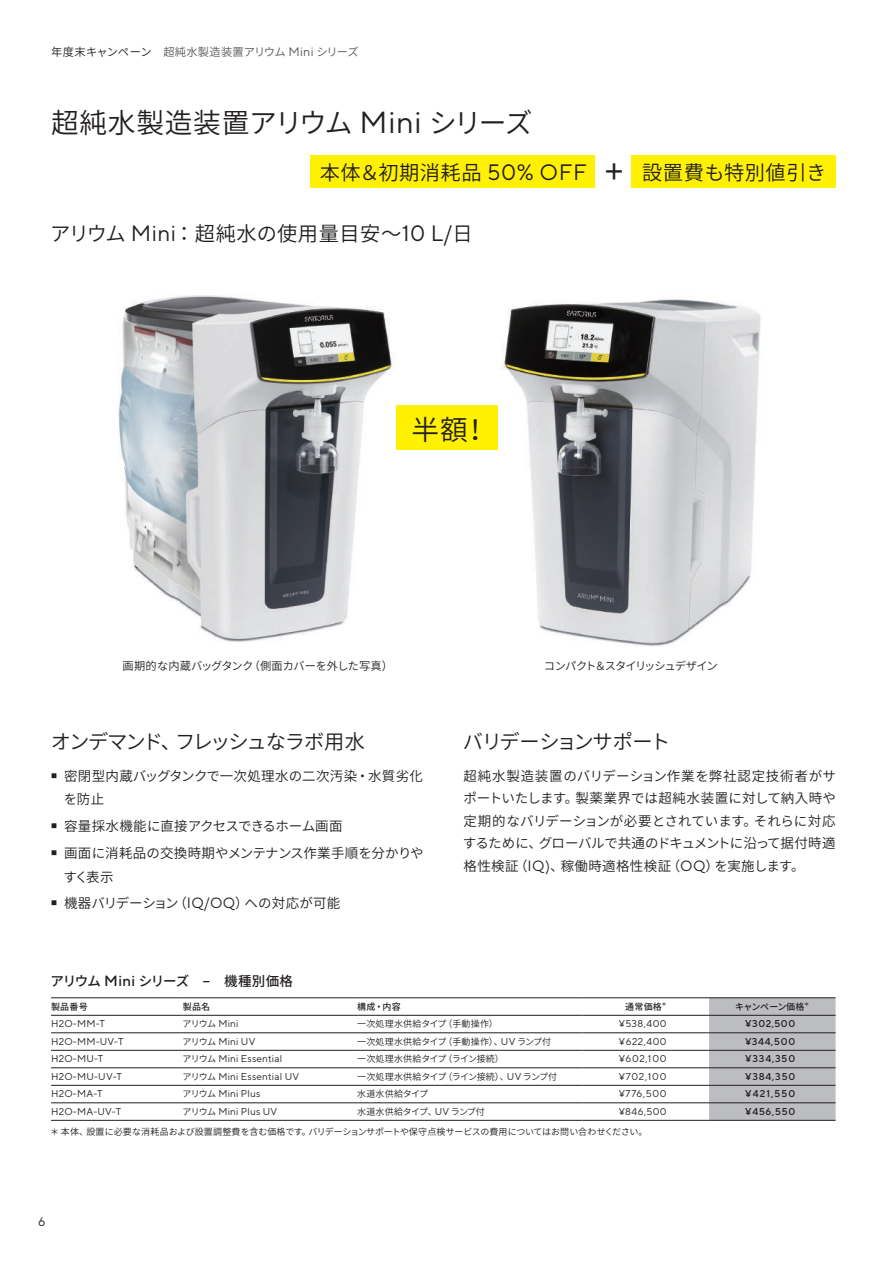
<style>
.page{position:relative;width:893px;height:1263px;background:#fff}
.page>*{position:absolute;margin:0;border:0;box-sizing:border-box;transform-origin:0 0}
.t1{font:600 27.75px "Noto Sans CJ Kjp";letter-spacing:.005em;color:#231f20}
.t2{font:600 20.25px "Noto Sans CJ Kjp";letter-spacing:.025em;color:#231f20}
.t3{font:600 20.25px "Noto Sans CJ Kjp";letter-spacing:-.075em;color:#231f20}
.t4{font:600 20.25px "Noto Sans CJ Kjp";letter-spacing:-.06em;color:#231f20}
.t5{font:600 13.5px/22.5px "Noto Sans CJ Kjp";letter-spacing:.005em;color:#231f20}
.t6{font:600 13.5px/23.2px "Noto Sans CJ Kjp";letter-spacing:.025em;color:#231f20}
.t7{font:500 13.5px "Noto Sans CJ Kjp";letter-spacing:-.07em;color:#231f20}
.t8{font:12.3px "TT Norms Pro";color:#231f20}
.t9{font:600 11.25px "Noto Sans CJ Kjp";letter-spacing:.005em;color:#57585a}
.t10{font:600 11.25px "Noto Sans CJ Kjp";letter-spacing:-.005em;color:#231f20}
.t11{font:600 11.25px "Noto Sans CJ Kjp";letter-spacing:-.085em;color:#231f20}
.t12{font:9.9px "TT Norms Pro";letter-spacing:.025em;color:#231f20}
.t13{font:500 9.9px "TT Norms Pro";letter-spacing:.08em;color:#231f20}
.t14{font:600 9px "Noto Sans CJ Kjp";letter-spacing:.005em;color:#231f20}
.t15{font:600 9px "Noto Sans CJ Kjp";letter-spacing:.025em;color:#231f20}
.t16{font:500 9px "Noto Sans CJ Kjp";letter-spacing:.025em;color:#231f20}
.t17{font:500 9px "Noto Sans CJ Kjp";letter-spacing:-.03em;color:#231f20}
.t18{font:500 5.25px "Noto Sans CJ Kjp";color:#231f20}
.s1{color:#231f20}
.s2{font-family:"TT Norms Pro";font-weight:400;font-size:12.3px}
.s3{font-family:"TT Norms Pro";font-weight:400;font-size:30.6px}
.s4{font-family:"TT Norms Pro";font-weight:400;font-size:22.35px}
.s5{font-family:"TT Norms Pro";font-weight:400;font-size:36.3px}
.s6{font-family:"TT Norms Pro";font-weight:400;font-size:14.85px}
.s7{font-family:"TT Norms Pro";font-size:14.85px}
.s8{font-family:"TT Norms Pro";font-weight:400;font-size:9.9px}
.s9{font-family:"Noto Sans CJ Kjp";font-weight:600;font-size:9px}
</style>
<div class="page">
<div style="left:310px;top:155px;width:285px;height:33px;background:#fff101"></div>
<div style="left:631px;top:155px;width:205px;height:33px;background:#fff101"></div>
<svg style="left:709px;top:998px;width:127px;height:122px;background:#b9babd"></svg>
<hr style="left:51px;top:1015px;width:132px;height:1px;background:#231f20">
<hr style="left:183px;top:1015px;width:174px;height:1px;background:#231f20">
<hr style="left:357px;top:1015px;width:226px;height:1px;background:#231f20">
<hr style="left:583px;top:1015px;width:126px;height:1px;background:#231f20">
<hr style="left:51px;top:1032px;width:132px;height:1px;background:#231f20">
<hr style="left:183px;top:1032px;width:174px;height:1px;background:#231f20">
<hr style="left:357px;top:1032px;width:226px;height:1px;background:#231f20">
<hr style="left:583px;top:1032px;width:126px;height:1px;background:#231f20">
<hr style="left:51px;top:1050px;width:132px;height:1px;background:#231f20">
<hr style="left:183px;top:1050px;width:174px;height:1px;background:#231f20">
<hr style="left:357px;top:1050px;width:226px;height:1px;background:#231f20">
<hr style="left:583px;top:1050px;width:126px;height:1px;background:#231f20">
<hr style="left:51px;top:1067px;width:132px;height:1px;background:#231f20">
<hr style="left:183px;top:1067px;width:174px;height:1px;background:#231f20">
<hr style="left:357px;top:1067px;width:226px;height:1px;background:#231f20">
<hr style="left:583px;top:1067px;width:126px;height:1px;background:#231f20">
<hr style="left:51px;top:1085px;width:132px;height:1px;background:#231f20">
<hr style="left:183px;top:1085px;width:174px;height:1px;background:#231f20">
<hr style="left:357px;top:1085px;width:226px;height:1px;background:#231f20">
<hr style="left:583px;top:1085px;width:126px;height:1px;background:#231f20">
<hr style="left:51px;top:1102px;width:132px;height:1px;background:#231f20">
<hr style="left:183px;top:1102px;width:174px;height:1px;background:#231f20">
<hr style="left:357px;top:1102px;width:226px;height:1px;background:#231f20">
<hr style="left:583px;top:1102px;width:126px;height:1px;background:#231f20">
<hr style="left:51px;top:1120px;width:132px;height:1px;background:#231f20">
<hr style="left:183px;top:1120px;width:174px;height:1px;background:#231f20">
<hr style="left:357px;top:1120px;width:226px;height:1px;background:#231f20">
<hr style="left:583px;top:1120px;width:126px;height:1px;background:#231f20">
<hr style="left:709px;top:1015px;width:127px;height:1px;background:#231f20">
<hr style="left:709px;top:1032px;width:127px;height:1px;background:#231f20">
<hr style="left:709px;top:1050px;width:127px;height:1px;background:#231f20">
<hr style="left:709px;top:1067px;width:127px;height:1px;background:#231f20">
<hr style="left:709px;top:1085px;width:127px;height:1px;background:#231f20">
<hr style="left:709px;top:1102px;width:127px;height:1px;background:#231f20">
<hr style="left:709px;top:1120px;width:127px;height:1px;background:#231f20">
<hr style="left:51px;top:997px;width:132px;height:1px;background:#231f20">
<hr style="left:183px;top:997px;width:174px;height:1px;background:#231f20">
<hr style="left:357px;top:997px;width:226px;height:1px;background:#231f20">
<hr style="left:583px;top:997px;width:126px;height:1px;background:#231f20">
<hr style="left:709px;top:997px;width:127px;height:1px;background:#231f20">
<img style="left:118px;top:295px;width:275px;height:347px">
<img style="left:502px;top:299px;width:259px;height:347px">
<div style="left:396px;top:405px;width:102px;height:45px;background:#fff101"></div>
<p class="t9" style="left:51px;top:46px;width:309px"><span class="s1">年度末キャンペーン　</span>超純水製造装置アリウム <span class="s2">Mini</span> シリーズ</p>
<h1 class="t1" style="left:51px;top:107px;width:483px">超純水製造装置アリウム <span class="s3">Mini</span> シリーズ</h1>
<h2 class="t2" style="left:320px;top:161px;width:508px">本体＆初期消耗品 <span class="s4">50% OFF</span> <span class="s5">+</span> 設置費も特別値引き</h2>
<h2 class="t2" style="left:50px;top:222px;width:424px">アリウム <span class="s4">Mini</span>：超純水の使用量目安～<span class="s4">10 L/</span>日</h2>
<h1 class="t1" style="left:412px;top:414px;width:79px">半額！</h1>
<p class="t10" style="left:122px;top:660px;width:272px">画期的な内蔵バッグタンク（側面カバーを外した写真）</p>
<p class="t11" style="left:544px;top:660px;width:176px">コンパクト＆スタイリッシュデザイン</p>
<h2 class="t3" style="left:51px;top:730px;width:316px">オンデマンド、フレッシュなラボ用水</h2>
<p class="t6" style="left:64px;top:764px;width:361px;text-indent:-13px"><sup>■</sup> 密閉型内蔵バッグタンクで一次処理水の二次汚染・水質劣化を防止</p>
<p class="t5" style="left:51px;top:815px;width:293px"><sup>■</sup> 容量採水機能に直接アクセスできるホーム画面</p>
<p class="t5" style="left:63px;top:842px;width:362px;line-height:23.2px;text-indent:-12px"><sup>■</sup> 画面に消耗品の交換時期やメンテナンス作業手順を分かりやすく表示</p>
<p class="t5" style="left:51px;top:892px;width:291px"><sup>■</sup> 機器バリデーション（<span class="s6">IQ/OQ</span>）への対応が可能</p>
<h2 class="t4" style="left:463px;top:730px;width:209px">バリデーションサポート</h2>
<p class="t5" style="left:463px;top:765px;width:375px;text-align:justify">超純水製造装置のバリデーション作業を弊社認定技術者がサポートいたします。製薬業界では超純水装置に対して納入時や定期的なバリデーションが必要とされています。それらに対応するために、グローバルで共通のドキュメントに沿って据付時適格性検証（<span class="s6">IQ)</span>、稼働時適格性検証（<span class="s6">OQ</span>）を実施します。</p>
<p class="t7" style="left:51px;top:973px;width:244px">アリウム <span class="s7">Mini</span> シリーズ　<span class="s7">–</span>　機種別価格</p>
<p class="t16" style="left:51px;top:1001px;width:38px">製品番号</p>
<p class="t16" style="left:183px;top:1001px;width:29px">製品名</p>
<p class="t16" style="left:357px;top:1001px;width:45px">構成・内容</p>
<p class="t16" style="left:625px;top:1001px;width:38px">通常価格</p>
<p class="t18" style="left:662px;top:1001px;width:7px">＊</p>
<p class="t17" style="left:735px;top:1001px;width:71px">キャンペーン価格</p>
<p class="t18" style="left:804px;top:1001px;width:7px">＊</p>
<p class="t12" style="left:51px;top:1017px;width:56px">H2O-MM-T</p>
<p class="t14" style="left:183px;top:1019px;width:57px">アリウム <span class="s8">Mini</span></p>
<p class="t15" style="left:357px;top:1019px;width:142px">一次処理水供給タイプ（手動操作）</p>
<p class="t12" style="left:619px;top:1017px;width:49px">¥538,400</p>
<p class="t13" style="left:745px;top:1017px;width:51px">¥302,500</p>
<p class="t12" style="left:51px;top:1034px;width:74px">H2O-MM-UV-T</p>
<p class="t12" style="left:183px;top:1034px;width:74px"><span class="s9">アリウム</span> Mini UV</p>
<p class="t15" style="left:357px;top:1036px;width:195px">一次処理水供給タイプ（手動操作）、<span class="s8">UV</span> ランプ付</p>
<p class="t12" style="left:619px;top:1034px;width:49px">¥622,400</p>
<p class="t13" style="left:745px;top:1034px;width:51px">¥344,500</p>
<p class="t12" style="left:51px;top:1052px;width:54px">H2O-MU-T</p>
<p class="t12" style="left:183px;top:1052px;width:101px"><span class="s9">アリウム</span> Mini Essential</p>
<p class="t15" style="left:357px;top:1054px;width:148px">一次処理水供給タイプ（ライン接続）</p>
<p class="t12" style="left:619px;top:1052px;width:49px">¥602,100</p>
<p class="t13" style="left:745px;top:1052px;width:51px">¥334,350</p>
<p class="t12" style="left:51px;top:1069px;width:72px">H2O-MU-UV-T</p>
<p class="t12" style="left:183px;top:1069px;width:118px"><span class="s9">アリウム</span> Mini Essential UV</p>
<p class="t14" style="left:357px;top:1071px;width:201px">一次処理水供給タイプ（ライン接続）、<span class="s8">UV</span> ランプ付</p>
<p class="t12" style="left:619px;top:1069px;width:49px">¥702,100</p>
<p class="t13" style="left:745px;top:1069px;width:51px">¥384,350</p>
<p class="t12" style="left:51px;top:1087px;width:53px">H2O-MA-T</p>
<p class="t12" style="left:183px;top:1087px;width:79px"><span class="s9">アリウム</span> Mini Plus</p>
<p class="t15" style="left:357px;top:1089px;width:72px">水道水供給タイプ</p>
<p class="t12" style="left:619px;top:1087px;width:49px">¥776,500</p>
<p class="t13" style="left:745px;top:1087px;width:51px">¥421,550</p>
<p class="t12" style="left:51px;top:1104px;width:72px">H2O-MA-UV-T</p>
<p class="t12" style="left:183px;top:1104px;width:96px"><span class="s9">アリウム</span> Mini Plus UV</p>
<p class="t14" style="left:357px;top:1106px;width:129px">水道水供給タイプ、<span class="s8">UV</span> ランプ付</p>
<p class="t12" style="left:619px;top:1104px;width:49px">¥846,500</p>
<p class="t13" style="left:745px;top:1104px;width:51px">¥456,550</p>
<p class="t14" style="left:50px;top:1126px;width:599px">＊本体、設置に必要な消耗品および設置調整費を含む価格です。バリデーションサポートや保守点検サービスの費用についてはお問い合わせください。</p>
<p class="t8" style="left:38px;top:1213px;width:9px">6</p>
</div>
